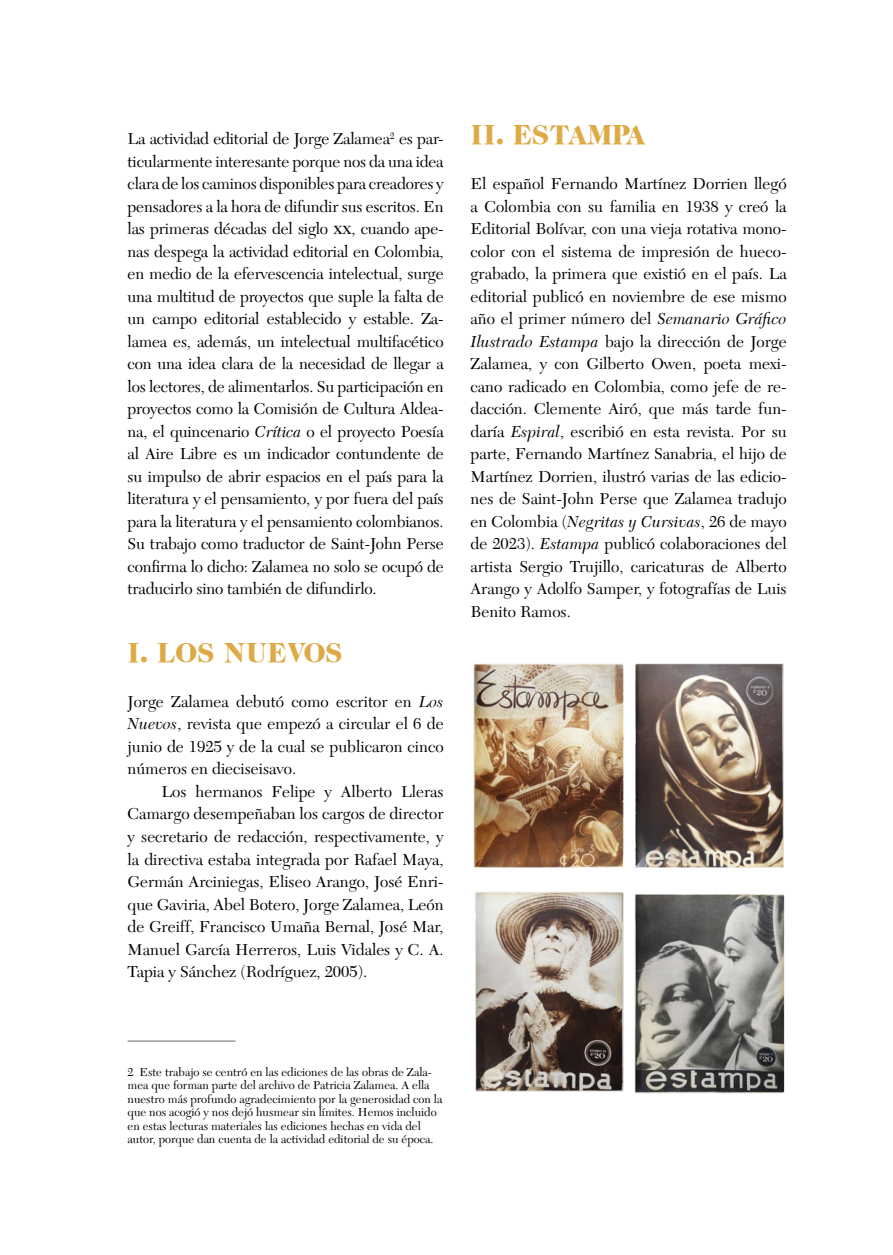
<style>
.page{position:relative;width:893px;height:1255px;background:#fff}
.page>*{position:absolute;margin:0;border:0;box-sizing:border-box;transform-origin:0 0}
.t1{font:27px "Caslon Two Black SSK";letter-spacing:.02em;color:#deaa46}
.t2{font:16.5px/22.5px "New Caledonia LT Std";color:#000;text-align:justify}
.t3{font:12px/13.5px "New Caledonia LT Std";color:#000}
.s1{font-style:italic}
</style>
<div class="page">
<hr style="left:892px;top:0;width:1px;height:1254px;background:#fbf3e5">
<hr style="left:128px;top:1040px;width:108px;height:1px;background:#9d9d9c">
<img style="left:473px;top:664px;width:151px;height:204px">
<img style="left:635px;top:663px;width:149px;height:205px">
<img style="left:475px;top:892px;width:149px;height:200px">
<img style="left:634px;top:894px;width:151px;height:200px">
<p class="t2" style="left:128px;top:128px;width:318px">La actividad editorial de Jorge Zalamea<sup>2</sup> es par&shy;ticularmente interesante porque nos da una idea clara de los caminos disponibles para creadores y pensadores a la hora de difundir sus escritos. En las primeras décadas del siglo xx, cuando ape&shy;nas despega la actividad editorial en Colombia, en medio de la efervescencia intelectual, surge una multitud de proyectos que suple la falta de un campo editorial establecido y estable. Za&shy;lamea es, además, un intelectual multifacético con una idea clara de la necesidad de llegar a los lectores, de alimentarlos. Su participación en proyectos como la Comisión de Cultura Aldea&shy;na, el quincenario <span class="s1">Crítica</span> o el proyecto Poesía al Aire Libre es un indicador contundente de su impulso de abrir espacios en el país para la literatura y el pensamiento, y por fuera del país para la literatura y el pensamiento colombianos.<br>Su trabajo como traductor de Saint-John Perse confirma lo dicho: Zalamea no solo se ocupó de traducirlo sino también de difundirlo.</p>
<h1 class="t1" style="left:128px;top:636px;width:217px">I. LOS NUEVOS</h1>
<p class="t2" style="left:128px;top:690px;width:318px">Jorge Zalamea debutó como escritor en <span class="s1">Los Nuevos</span>, revista que empezó a circular el 6 de junio de 1925 y de la cual se publicaron cinco números en dieciseisavo.</p>
<p class="t2" style="left:128px;top:780px;width:318px;text-indent:34px">Los hermanos Felipe y Alberto Lleras Camargo desempeñaban los cargos de director y secretario de redacción, respectivamente, y la directiva estaba integrada por Rafael Maya, Germán Arciniegas, Eliseo Arango, José Enri&shy;que Gaviria, Abel Botero, Jorge Zalamea, León de Greiff, Francisco Umaña Bernal, José Mar, Manuel García Herreros, Luis Vidales y C. A.<br>Tapia y Sánchez (Rodríguez, 2005).</p>
<h1 class="t1" style="left:471px;top:119px;width:176px">II. ESTAMPA</h1>
<p class="t2" style="left:471px;top:173px;width:318px">El español Fernando Martínez Dorrien llegó a Colombia con su familia en 1938 y creó la Editorial Bolívar, con una vieja rotativa mono&shy;color con el sistema de impresión de hueco&shy;grabado, la primera que existió en el país. La editorial publicó en noviembre de ese mismo año el primer número del <span class="s1">Semanario Gráfico Ilustrado Estampa</span> bajo la dirección de Jorge Zalamea, y con Gilberto Owen, poeta mexi&shy;cano radicado en Colombia, como jefe de re&shy;dacción. Clemente Airó, que más tarde fun&shy;daría <span class="s1">Espiral</span>, escribió en esta revista. Por su parte, Fernando Martínez Sanabria, el hijo de Martínez Dorrien, ilustró varias de las edicio&shy;nes de Saint-John Perse que Zalamea tradujo en Colombia (<span class="s1">Negritas y Cursivas</span>, 26 de mayo de 2023). <span class="s1">Estampa</span> publicó colaboraciones del artista Sergio Trujillo, caricaturas de Alberto Arango y Adolfo Samper, y fotografías de Luis Benito Ramos.</p>
<p class="t3" style="left:128px;top:1065px;width:316px">2 Este trabajo se centró en las ediciones de las obras de Zala&shy;mea que forman parte del archivo de Patricia Zalamea. A ella nuestro más profundo agradecimiento por la generosidad con la que nos acogió y nos dejó husmear sin límites. Hemos incluido en estas lecturas materiales las ediciones hechas en vida del autor, porque dan cuenta de la actividad editorial de su época.</p>
</div>
